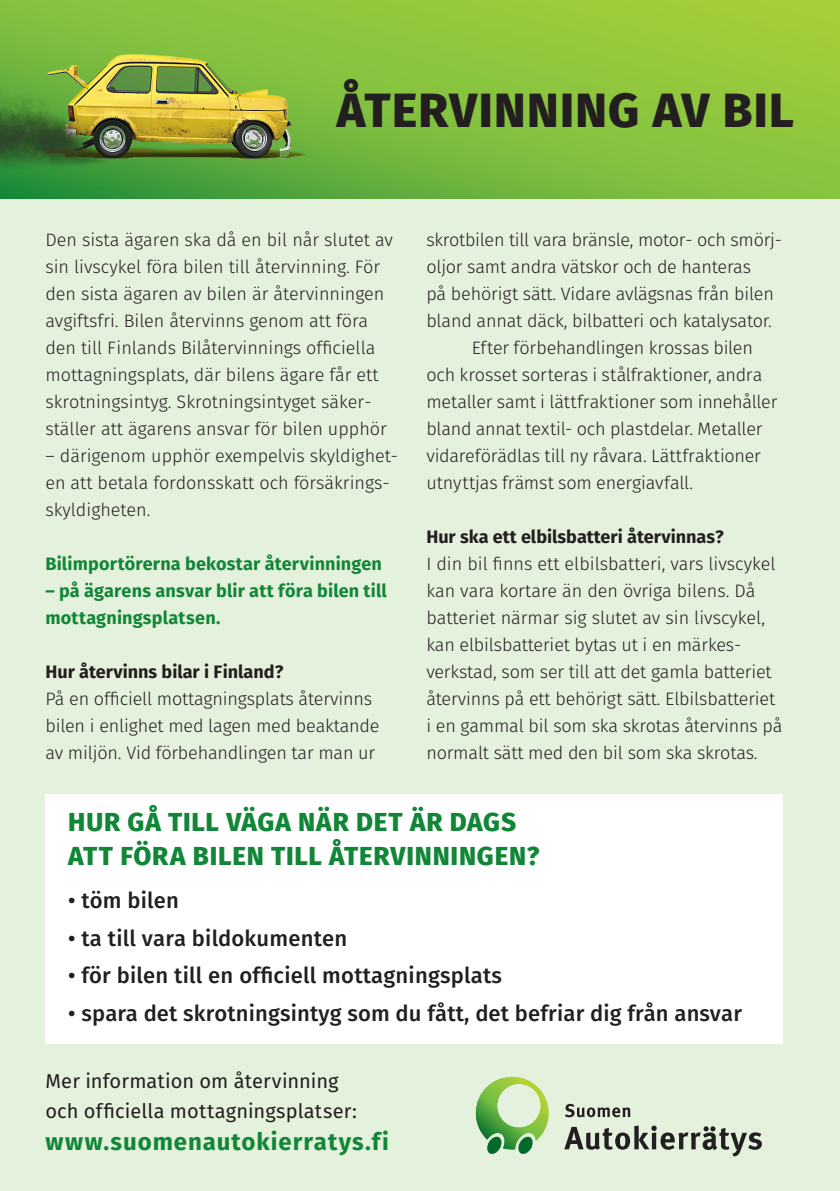
<style>
.page{position:relative;width:840px;height:1191px;background:#fff}
.page>*{position:absolute;margin:0;border:0;box-sizing:border-box;transform-origin:0 0}
.t1{font:800 48px "Fira Sans";letter-spacing:.025em;color:#231f20}
.t2{font:800 26px/34px "Fira Sans";letter-spacing:.03em;color:#118637}
.Bold{font:700 24px "Fira Sans";letter-spacing:.04em;color:#118637}
.t3{font:500 22px "Fira Sans";letter-spacing:.005em;color:#231f20}
.Bold-2{font:20px/30px "Fira Sans";letter-spacing:.005em;color:#231f20}
.Leipis_Ruotsi{font:300 18px/27px "Fira Sans";letter-spacing:-.01em;color:#231f20}
.Leipis_sis_ruotsi{font:300 18px/27px "Fira Sans";letter-spacing:-.01em;color:#231f20}
.Bold_R{font:700 18px/27px "Fira Sans";letter-spacing:.01em;color:#118637}
.Väliotsikko_ruotsi{font:700 18px "Fira Sans";color:#231f20}
</style>
<div class="page">
<div style="left:0;top:83px;width:839px;height:1108px;background:#e4f1dc"></div>
<div style="left:45px;top:794px;width:737px;height:249px;background:#fff"></div>
<svg style="left:475px;top:1076px;width:73px;height:78px"></svg>
<svg style="left:564px;top:1125px;width:197px;height:31px"></svg>
<svg style="left:565px;top:1103px;width:65px;height:14px"></svg>
<svg style="left:0;top:0;width:839px;height:198px;background:#86c13d"></svg>
<img style="left:0;top:41px;width:315px;height:141px">
<p class="t1" style="left:337px;top:76px;width:458px">ÅTERVINNING AV BIL</p>
<p class="Leipis_Ruotsi" style="left:45px;top:226px;width:349px">Den sista ägaren ska då en bil når slutet av sin livscykel föra bilen till återvinning. För den sista ägaren av bilen är återvinningen avgiftsfri. Bilen återvinns genom att föra den till Finlands Bilåtervinnings officiella mottagningsplats, där bilens ägare får ett skrotningsintyg. Skrotningsintyget säker&shy;ställer att ägarens ansvar för bilen upphör</p>
<p class="Leipis_Ruotsi" style="left:45px;top:442px;width:354px">– därigenom upphör exempelvis skyldighet&shy;en att betala fordonsskatt och försäkrings&shy;skyldigheten.</p>
<p class="Bold_R" style="left:45px;top:550px;width:338px">Bilimportörerna bekostar återvinningen</p>
<p class="Bold_R" style="left:45px;top:577px;width:343px">– på ägarens ansvar blir att föra bilen till mottagningsplatsen.</p>
<p class="Väliotsikko_ruotsi" style="left:45px;top:659px;width:239px">Hur återvinns bilar i Finland?</p>
<p class="Leipis_Ruotsi" style="left:45px;top:685px;width:335px">På en officiell mottagningsplats återvinns bilen i enlighet med lagen med beaktande av miljön. Vid förbehandlingen tar man ur</p>
<p class="Leipis_Ruotsi" style="left:426px;top:226px;width:354px">skrotbilen till vara bränsle, motor- och smörj&shy;oljor samt andra vätskor och de hanteras<br>på behörigt sätt. Vidare avlägsnas från bilen bland annat däck, bilbatteri och katalysator.</p>
<p class="Leipis_sis_ruotsi" style="left:426px;top:334px;width:352px;text-indent:45px">Efter förbehandlingen krossas bilen och krosset sorteras i stålfraktioner, andra metaller samt i lättfraktioner som innehåller bland annat textil- och plastdelar. Metaller vidareförädlas till ny råvara. Lättfraktioner utnyttjas främst som energiavfall.</p>
<p class="Väliotsikko_ruotsi" style="left:426px;top:524px;width:299px">Hur ska ett elbilsbatteri återvinnas?</p>
<p class="Leipis_Ruotsi" style="left:426px;top:550px;width:357px">I din bil finns ett elbilsbatteri, vars livscykel kan vara kortare än den övriga bilens. Då batteriet närmar sig slutet av sin livscykel, kan elbilsbatteriet bytas ut i en märkes&shy;verkstad, som ser till att det gamla batteriet återvinns på ett behörigt sätt. Elbilsbatteriet i en gammal bil som ska skrotas återvinns på normalt sätt med den bil som ska skrotas.</p>
<p class="t2" style="left:68px;top:804px;width:472px">HUR GÅ TILL VÄGA NÄR DET ÄR DAGS<br>ATT FÖRA BILEN TILL ÅTERVINNINGEN?</p>
<p class="t3" style="left:68px;top:884px;width:112px">• töm bilen</p>
<p class="t3" style="left:68px;top:922px;width:280px">• ta till vara bildokumenten</p>
<p class="t3" style="left:68px;top:960px;width:435px">• för bilen till en officiell mottagningsplats</p>
<p class="t3" style="left:68px;top:997px;width:675px">• spara det skrotningsintyg som du fått, det befriar dig från ansvar</p>
<p class="Bold-2" style="left:45px;top:1066px;width:313px">Mer information om återvinning och officiella mottagningsplatser:</p>
<p class="Bold" style="left:45px;top:1124px;width:345px">www.suomenautokierratys.fi</p>
</div>
